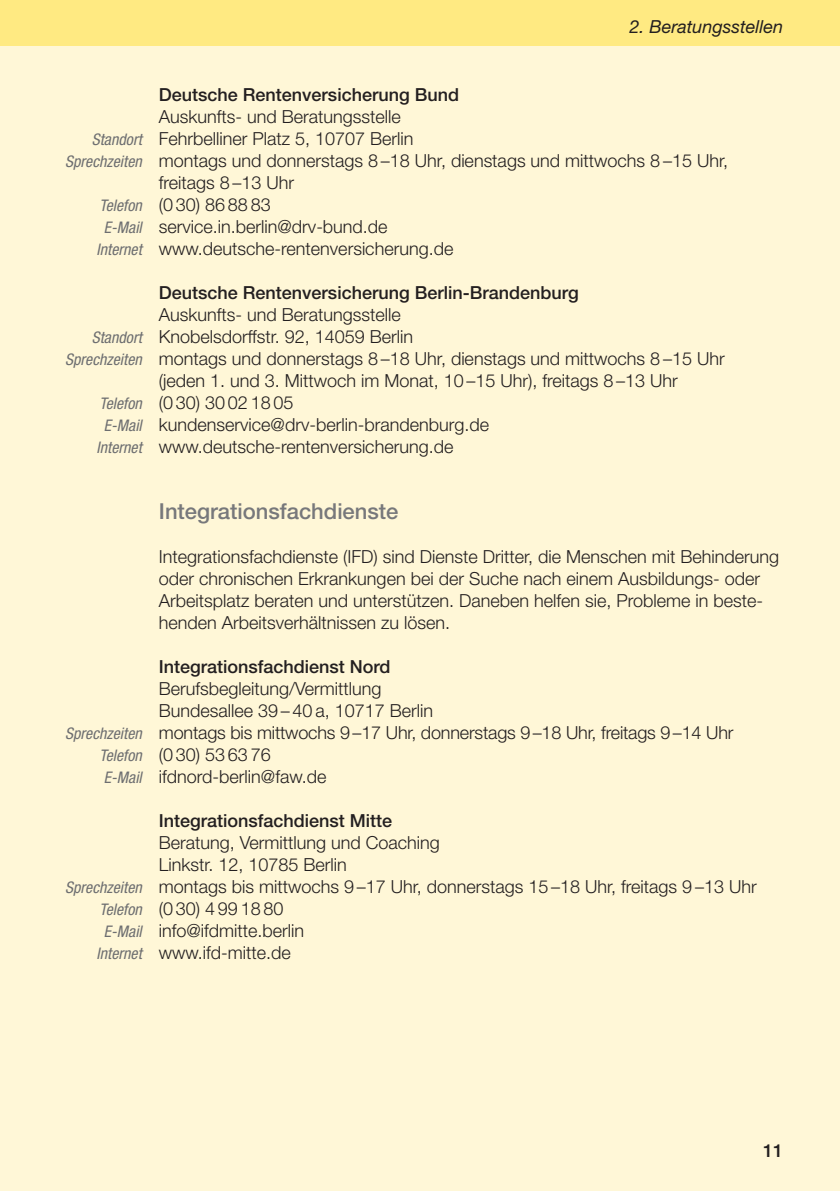
<style>
.page{position:relative;width:840px;height:1191px;background:#fff}
.page>*{position:absolute;margin:0;border:0;box-sizing:border-box;transform-origin:0 0}
.t1{font:500 22px "Helvetica Neue";color:#77787b}
.t2{font:300 18px/22px "Helvetica Neue";color:#231f20}
.t3{font:500 18px "Helvetica Neue";color:#231f20}
.t4{font:italic 18px "Helvetica Neue";color:#231f20}
.s1{font-family:"Helvetica Neue LT";font-weight:400;font-style:italic;font-stretch:condensed;font-size:16px;color:#6d6e70}
</style>
<div class="page">
<div style="left:0;top:0;width:839px;height:1191px;background:#fff7d7"></div>
<div style="left:0;top:0;width:839px;height:45px;background:#ffea82"></div>
<p class="t4" style="left:629px;top:20px;width:155px">2. Beratungsstellen</p>
<p class="t3" style="left:159px;top:88px;width:301px">Deutsche Rentenversicherung Bund</p>
<p class="t2" style="left:159px;top:107px;width:243px">Auskunfts- und Beratungsstelle</p>
<p class="t2" style="left:92px;top:129px;width:323px"><span class="s1">Standort</span> Fehrbelliner Platz 5, 10707 Berlin</p>
<p class="t2" style="left:65px;top:151px;width:664px"><span class="s1">Sprechzeiten</span> montags und donnerstags 8 –18 Uhr, dienstags und mittwochs 8 –15 Uhr,</p>
<p class="t2" style="left:159px;top:173px;width:137px">freitags 8 –13 Uhr</p>
<p class="t2" style="left:99px;top:195px;width:173px"><span class="s1">Telefon</span> (0 30) 86 88 83</p>
<p class="t2" style="left:104px;top:217px;width:285px"><span class="s1">E-Mail</span> service.in.berlin@drv-bund.de</p>
<p class="t2" style="left:96px;top:239px;width:358px"><span class="s1">Internet</span> www.deutsche-rentenversicherung.de</p>
<p class="t3" style="left:159px;top:286px;width:421px">Deutsche Rentenversicherung Berlin-Brandenburg</p>
<p class="t2" style="left:159px;top:305px;width:243px">Auskunfts- und Beratungsstelle</p>
<p class="t2" style="left:92px;top:327px;width:323px"><span class="s1">Standort</span> Knobelsdorffstr. 92, 14059 Berlin</p>
<p class="t2" style="left:65px;top:349px;width:660px"><span class="s1">Sprechzeiten</span> montags und donnerstags 8 –18 Uhr, dienstags und mittwochs 8 –15 Uhr</p>
<p class="t2" style="left:159px;top:371px;width:520px">(jeden 1. und 3. Mittwoch im Monat, 10 –15 Uhr), freitags 8 –13 Uhr</p>
<p class="t2" style="left:99px;top:393px;width:195px"><span class="s1">Telefon</span> (0 30) 30 02 18 05</p>
<p class="t2" style="left:104px;top:415px;width:386px"><span class="s1">E-Mail</span> kundenservice@drv-berlin-brandenburg.de</p>
<p class="t2" style="left:96px;top:437px;width:358px"><span class="s1">Internet</span> www.deutsche-rentenversicherung.de</p>
<p class="t1" style="left:159px;top:503px;width:241px">Integrationsfachdienste</p>
<p class="t2" style="left:159px;top:547px;width:621px">Integrationsfachdienste (IFD) sind Dienste Dritter, die Menschen mit Behinderung oder chronischen Erkrankungen bei der Suche nach einem Ausbildungs- oder Arbeitsplatz beraten und unterstützen. Daneben helfen sie, Probleme in beste&shy;henden Arbeitsverhältnissen zu lösen.</p>
<p class="t3" style="left:159px;top:660px;width:233px">Integrationsfachdienst Nord</p>
<p class="t2" style="left:159px;top:679px;width:224px">Berufsbegleitung/Vermittlung</p>
<p class="t2" style="left:159px;top:701px;width:275px">Bundesallee 39 – 40 a, 10717 Berlin</p>
<p class="t2" style="left:65px;top:723px;width:669px"><span class="s1">Sprechzeiten</span> montags bis mittwochs 9 –17 Uhr, donnerstags 9 –18 Uhr, freitags 9 –14 Uhr</p>
<p class="t2" style="left:99px;top:745px;width:173px"><span class="s1">Telefon</span> (0 30) 53 63 76</p>
<p class="t2" style="left:104px;top:767px;width:224px"><span class="s1">E-Mail</span> ifdnord-berlin@faw.de</p>
<p class="t3" style="left:159px;top:814px;width:235px">Integrationsfachdienst Mitte</p>
<p class="t2" style="left:159px;top:833px;width:282px">Beratung, Vermittlung und Coaching</p>
<p class="t2" style="left:159px;top:855px;width:189px">Linkstr. 12, 10785 Berlin</p>
<p class="t2" style="left:65px;top:877px;width:692px"><span class="s1">Sprechzeiten</span> montags bis mittwochs 9 –17 Uhr, donnerstags 15 –18 Uhr, freitags 9 –13 Uhr</p>
<p class="t2" style="left:99px;top:899px;width:185px"><span class="s1">Telefon</span> (0 30) 4 99 18 80</p>
<p class="t2" style="left:104px;top:921px;width:202px"><span class="s1">E-Mail</span> info@ifdmitte.berlin</p>
<p class="t2" style="left:96px;top:943px;width:196px"><span class="s1">Internet</span> www.ifd-mitte.de</p>
<p class="t3" style="left:762px;top:1144px;width:21px">11</p>
</div>
